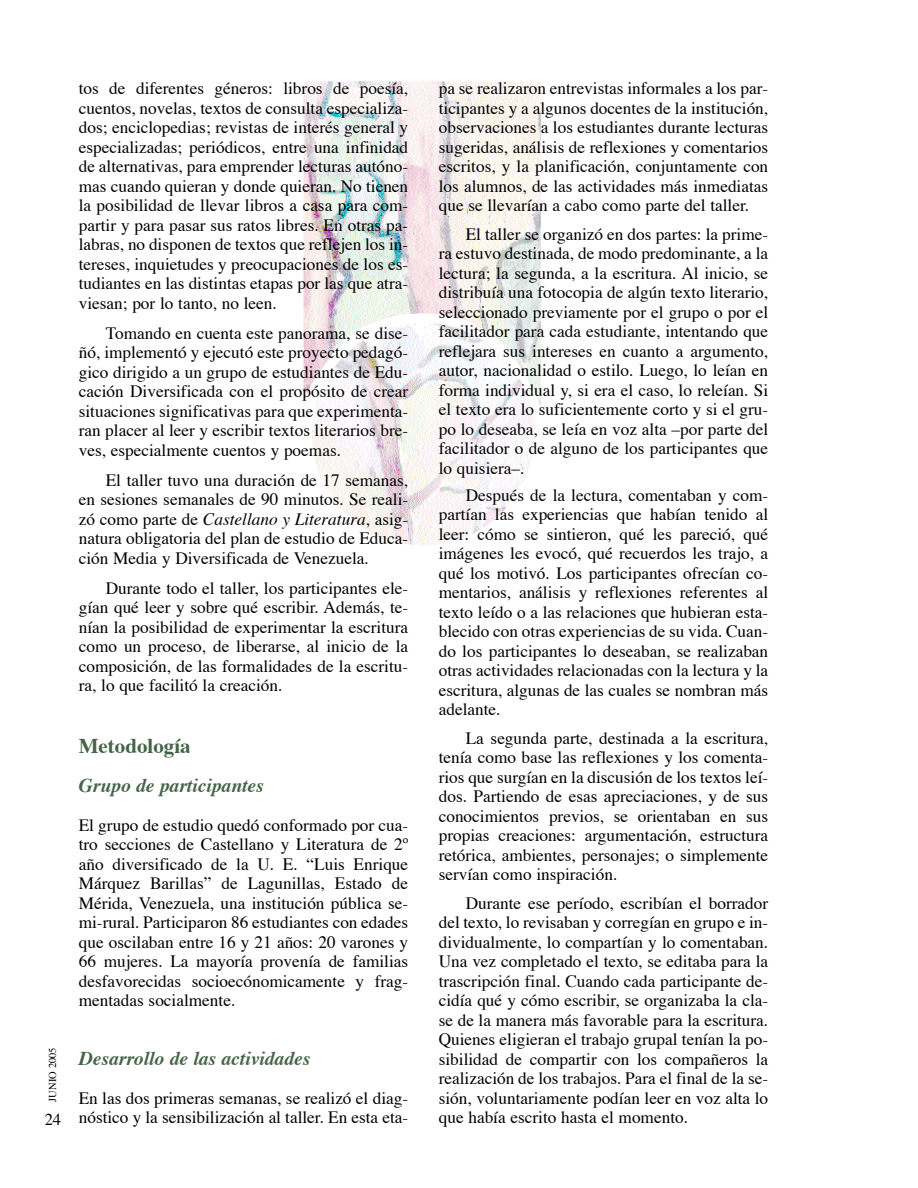
<style>
.page{position:relative;width:918px;height:1188px;background:#fff}
.page>*{position:absolute;margin:0;border:0;box-sizing:border-box;transform-origin:0 0}
.t1{font:700 21px "Times";color:#446447}
.t2{font:italic 700 19.5px "Times";color:#446447}
.t3{font:17.25px/19.5px "Times";color:#000;text-align:justify}
.t4{font:16.5px "Times";color:#000}
.t5{font:10.5px "Times";color:#000}
.s1{font-style:italic}
</style>
<div class="page">
<img style="left:304px;top:81px;width:237px;height:325px">
<img style="left:312px;top:323px;width:223px;height:223px">
<p class="t5" style="left:48px;top:1102px;width:56px;rotate:-90deg">JUNIO 2005</p>
<p class="t4" style="left:45px;top:1112px;width:18px">24</p>
<p class="t3" style="left:79px;top:80px;width:331px">tos de di fe ren tes gé ne ros: li bros de poe sía, cuen tos, no ve las, tex tos de con sul ta es pe cia li za - dos; en ci clo pe dias; re vis tas de in te rés ge ne ral y es pe cia li za das; pe rió di cos, en tre una in fi ni dad de al ter na ti vas, pa ra em pren der lec tu ras au tó no - mas cuan do quie ran y don de quie ran. No tie nen la po si bi li dad de lle var li bros a ca sa pa ra com - par tir y pa ra pa sar sus ra tos li bres. En otras pa - la bras, no dis po nen de tex tos que re fle jen los in - te re ses, in quie tu des y preo cu pa cio nes de los es - tu dian tes en las dis tin tas eta pas por las que atra - vie san; por lo tan to, no leen.</p>
<p class="t3" style="left:79px;top:325px;width:331px;text-indent:27px">To man do en cuen ta es te pa no ra ma, se di se - ñó, im ple men tó y eje cu tó es te pro yec to pe da gó - gi co di ri gi do a un gru po de es tu dian tes de Edu - ca ción Di ver si fi ca da con el pro pó si to de crear si tua cio nes sig ni fi ca ti vas pa ra que ex pe ri men ta - ran pla cer al leer y es cri bir tex tos li te ra rios bre - ves, es pe cial men te cuen tos y poe mas.</p>
<p class="t3" style="left:79px;top:472px;width:331px;text-indent:27px">El ta ller tu vo una du ra ción de 17 se ma nas, en se sio nes se ma na les de 90 mi nu tos. Se rea li - zó co mo par te de <span class="s1">Cas te lla no y Li te ra tu ra</span>, asig - na tu ra obli ga to ria del plan de es tu dio de Edu ca - ción Me dia y Di ver si fi ca da de Ve ne zue la.</p>
<p class="t3" style="left:79px;top:580px;width:331px;text-indent:27px">Du ran te to do el ta ller, los par ti ci pan tes ele - gían qué leer y so bre qué es cri bir. Ade más, te - nían la po si bi li dad de ex pe ri men tar la es cri tu ra co mo un pro ce so, de li be rar se, al ini cio de la com po si ción, de las for ma li da des de la es cri tu - ra, lo que fa ci li tó la crea ción.</p>
<p class="t1" style="left:79px;top:737px;width:113px">Me to do lo gía</p>
<p class="t2" style="left:79px;top:777px;width:187px">Gru po de par ti ci pan tes</p>
<p class="t3" style="left:79px;top:817px;width:331px">El gru po de es tu dio que dó con for ma do por cua - tro sec cio nes de Cas te lla no y Li te ra tu ra de 2º año di ver si fi ca do de la U. E. “Luis En ri que Már quez Ba ri llas” de La gu ni llas, Es ta do de Mé ri da, Ve ne zue la, una ins ti tu ción pú bli ca se - mi-ru ral. Par ti ci pa ron 86 es tu dian tes con eda des que os ci la ban en tre 16 y 21 años: 20 va ro nes y 66 mu je res. La ma yo ría pro ve nía de fa mi lias des fa vo re ci das so cioe có no mi ca men te y frag - men ta das so cial men te.</p>
<p class="t2" style="left:79px;top:1050px;width:233px">De sa rro llo de las ac ti vi da des</p>
<p class="t3" style="left:79px;top:1090px;width:331px">En las dos pri me ras se ma nas, se rea li zó el diag - nós ti co y la sen si bi li za ción al ta ller. En es ta eta -</p>
<p class="t3" style="left:439px;top:80px;width:331px">pa se rea li za ron en tre vis tas in for ma les a los par - ti ci pan tes y a al gu nos do cen tes de la ins ti tu ción, ob ser va cio nes a los es tu dian tes du ran te lec tu ras su ge ri das, aná li sis de re fle xio nes y co men ta rios es cri tos, y la pla ni fi ca ción, con jun ta men te con los alum nos, de las ac ti vi da des más in me dia tas que se lle va rían a ca bo co mo par te del ta ller.</p>
<p class="t3" style="left:439px;top:226px;width:331px;text-indent:27px">El ta ller se orga ni zó en dos par tes: la pri me - ra es tu vo des ti na da, de mo do pre do mi nan te, a la lec tu ra; la se gun da, a la es cri tu ra. Al ini cio, se dis tri buía una fo to co pia de al gún tex to li te ra rio, se lec cio na do pre via men te por el gru po o por el fa ci li ta dor pa ra ca da es tu dian te, in ten tan do que re fle ja ra sus in te re ses en cuan to a argu men to, au tor, na cio na li dad o es ti lo. Lue go, lo leían en for ma in di vi dual y, si era el ca so, lo re leían. Si el tex to era lo su fi cien te men te cor to y si el gru - po lo de sea ba, se leía en voz al ta –por par te del fa ci li ta dor o de al gu no de los par ti ci pan tes que lo qui sie ra–.</p>
<p class="t3" style="left:439px;top:487px;width:331px;text-indent:27px">Des pués de la lec tu ra, co men ta ban y com - par tían las ex pe rien cias que ha bían te ni do al leer: có mo se sin tie ron, qué les pa re ció, qué imá ge nes les evo có, qué re cuer dos les tra jo, a qué los mo ti vó. Los par ti ci pan tes ofre cían co - men ta rios, aná li sis y re fle xio nes re fe ren tes al tex to leí do o a las re la cio nes que hu bie ran es ta - ble ci do con otras ex pe rien cias de su vi da. Cuan - do los par ti ci pan tes lo de sea ban, se rea li za ban otras ac ti vi da des re la cio na das con la lec tu ra y la es cri tu ra, al gu nas de las cua les se nom bran más ade lan te.</p>
<p class="t3" style="left:439px;top:730px;width:331px;text-indent:27px">La se gun da par te, des ti na da a la es cri tu ra, te nía co mo ba se las re fle xio nes y los co men ta - rios que surgían en la dis cu sión de los tex tos leí - dos. Par tien do de esas apre cia cio nes, y de sus co no ci mien tos pre vios, se orien ta ban en sus pro pias crea cio nes: argu men ta ción, es truc tu ra re tó ri ca, am bien tes, per so na jes; o sim ple men te ser vían co mo ins pi ra ción.</p>
<p class="t3" style="left:439px;top:895px;width:331px;text-indent:27px">Du ran te ese pe río do, es cri bían el bo rra dor del tex to, lo re vi sa ban y co rre gían en gru po e in - di vi dual men te, lo com par tían y lo co men ta ban.<br>Una vez com ple ta do el tex to, se edi ta ba pa ra la tras crip ción fi nal. Cuan do ca da par ti ci pan te de - ci día qué y có mo es cri bir, se orga ni za ba la cla - se de la ma ne ra más fa vo ra ble pa ra la es cri tu ra.<br>Quie nes eli gie ran el tra ba jo gru pal te nían la po - si bi li dad de com par tir con los com pa ñe ros la rea li za ción de los tra ba jos. Pa ra el fi nal de la se - sión, vo lun ta ria men te po dían leer en voz al ta lo que ha bía es cri to has ta el mo men to.</p>
</div>
